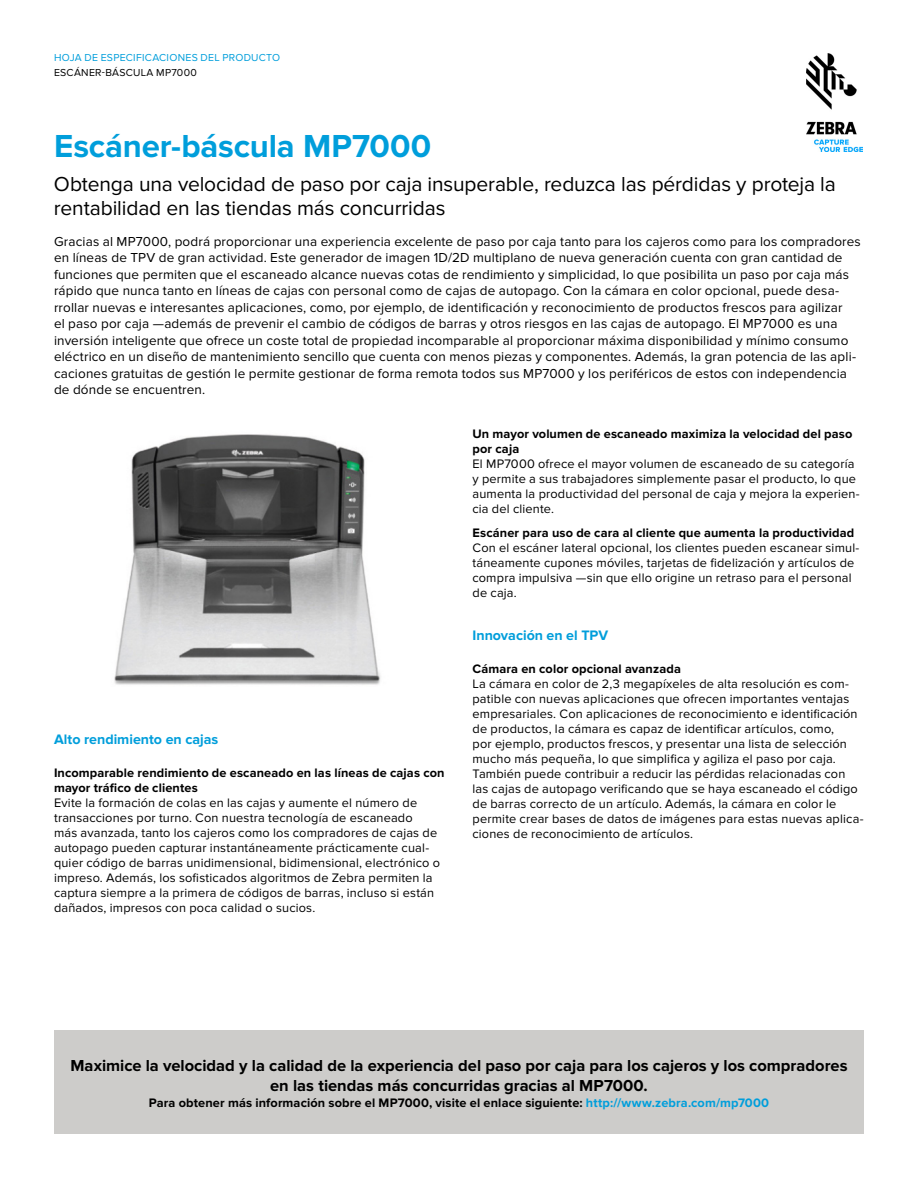
<style>
.page{position:relative;width:918px;height:1188px;background:#fff}
.page>*{position:absolute;margin:0;border:0;box-sizing:border-box;transform-origin:0 0}
.t1{font:700 33px "Proxima Nova";letter-spacing:-.005em;color:#009edb}
.t2{font:21px/24px "Proxima Nova";letter-spacing:-.005em;color:#000}
.t3{font:700 16.5px/20.2px "Proxima Nova";color:#000;text-align:center}
.t4{font:700 14.25px "Proxima Nova";color:#009edb}
.t5{font:13.5px/16.5px "Proxima Nova";letter-spacing:.01em;color:#000}
.t6{font:12.75px/15px "Proxima Nova";letter-spacing:.015em;color:#000}
.t7{font:700 12.75px/15px "Proxima Nova";letter-spacing:.01em;color:#000}
.t8{font:10.5px "Proxima Nova";letter-spacing:.025em;color:#009edb}
.t9{font:10.5px "Proxima Nova";letter-spacing:.03em;color:#000}
.s1{color:#009edb}
</style>
<div class="page">
<img style="left:806px;top:54px;width:56px;height:97px">
<div style="left:54px;top:1031px;width:810px;height:103px;background:#cdccca"></div>
<img style="left:114px;top:434px;width:267px;height:251px">
<p class="t8" style="left:54px;top:52px;width:228px">HOJA DE ESPECIFICACIONES DEL PRODUCTO</p>
<p class="t9" style="left:54px;top:66px;width:144px">ESCÁNER-BÁSCULA MP7000</p>
<h1 class="t1" style="left:54px;top:127px;width:379px">Escáner-báscula MP7000</h1>
<h2 class="t2" style="left:54px;top:173px;width:783px">Obtenga una velocidad de paso por caja insuperable, reduzca las pérdidas y proteja la rentabilidad en las tiendas más concurridas</h2>
<p class="t5" style="left:54px;top:233px;width:808px">Gracias al MP7000, podrá proporcionar una experiencia excelente de paso por caja tanto para los cajeros como para los compradores en líneas de TPV de gran actividad. Este generador de imagen 1D/2D multiplano de nueva generación cuenta con gran cantidad de funciones que permiten que el escaneado alcance nuevas cotas de rendimiento y simplicidad, lo que posibilita un paso por caja más rápido que nunca tanto en líneas de cajas con personal como de cajas de autopago. Con la cámara en color opcional, puede desa&shy;rrollar nuevas e interesantes aplicaciones, como, por ejemplo, de identificación y reconocimiento de productos frescos para agilizar<br>el paso por caja —además de prevenir el cambio de códigos de barras y otros riesgos en las cajas de autopago. El MP7000 es una inversión inteligente que ofrece un coste total de propiedad incomparable al proporcionar máxima disponibilidad y mínimo consumo eléctrico en un diseño de mantenimiento sencillo que cuenta con menos piezas y componentes. Además, la gran potencia de las apli&shy;caciones gratuitas de gestión le permite gestionar de forma remota todos sus MP7000 y los periféricos de estos con independencia de dónde se encuentren.</p>
<p class="t4" style="left:54px;top:731px;width:166px">Alto rendimiento en cajas</p>
<p class="t7" style="left:54px;top:765px;width:392px">Incomparable rendimiento de escaneado en las líneas de cajas con mayor tráfico de clientes</p>
<p class="t6" style="left:54px;top:795px;width:388px">Evite la formación de colas en las cajas y aumente el número de transacciones por turno. Con nuestra tecnología de escaneado<br>más avanzada, tanto los cajeros como los compradores de cajas de autopago pueden capturar instantáneamente prácticamente cual&shy;quier código de barras unidimensional, bidimensional, electrónico o impreso. Además, los sofisticados algoritmos de Zebra permiten la captura siempre a la primera de códigos de barras, incluso si están dañados, impresos con poca calidad o sucios.</p>
<p class="t7" style="left:472px;top:426px;width:381px">Un mayor volumen de escaneado maximiza la velocidad del paso por caja</p>
<p class="t6" style="left:472px;top:456px;width:389px">El MP7000 ofrece el mayor volumen de escaneado de su categoría y permite a sus trabajadores simplemente pasar el producto, lo que aumenta la productividad del personal de caja y mejora la experien&shy;cia del cliente.</p>
<p class="t7" style="left:472px;top:525px;width:383px">Escáner para uso de cara al cliente que aumenta la productividad</p>
<p class="t6" style="left:472px;top:540px;width:388px">Con el escáner lateral opcional, los clientes pueden escanear simul&shy;táneamente cupones móviles, tarjetas de fidelización y artículos de compra impulsiva —sin que ello origine un retraso para el personal de caja.</p>
<p class="t4" style="left:472px;top:627px;width:137px">Innovación en el TPV</p>
<p class="t7" style="left:472px;top:662px;width:210px">Cámara en color opcional avanzada</p>
<p class="t6" style="left:472px;top:677px;width:393px">La cámara en color de 2,3 megapíxeles de alta resolución es com&shy;patible con nuevas aplicaciones que ofrecen importantes ventajas empresariales. Con aplicaciones de reconocimiento e identificación de productos, la cámara es capaz de identificar artículos, como,<br>por ejemplo, productos frescos, y presentar una lista de selección mucho más pequeña, lo que simplifica y agiliza el paso por caja.<br>También puede contribuir a reducir las pérdidas relacionadas con las cajas de autopago verificando que se haya escaneado el código de barras correcto de un artículo. Además, la cámara en color le permite crear bases de datos de imágenes para estas nuevas aplica&shy;ciones de reconocimiento de artículos.</p>
<p class="t3" style="left:70px;top:1056px;width:779px">Maximice la velocidad y la calidad de la experiencia del paso por caja para los cajeros y los compradores en las tiendas más concurridas gracias al MP7000.</p>
<p class="t7" style="left:149px;top:1095px;width:622px">Para obtener más información sobre el MP7000, visite el enlace siguiente: <span class="s1">http://www.zebra.com/mp7000</span></p>
</div>
